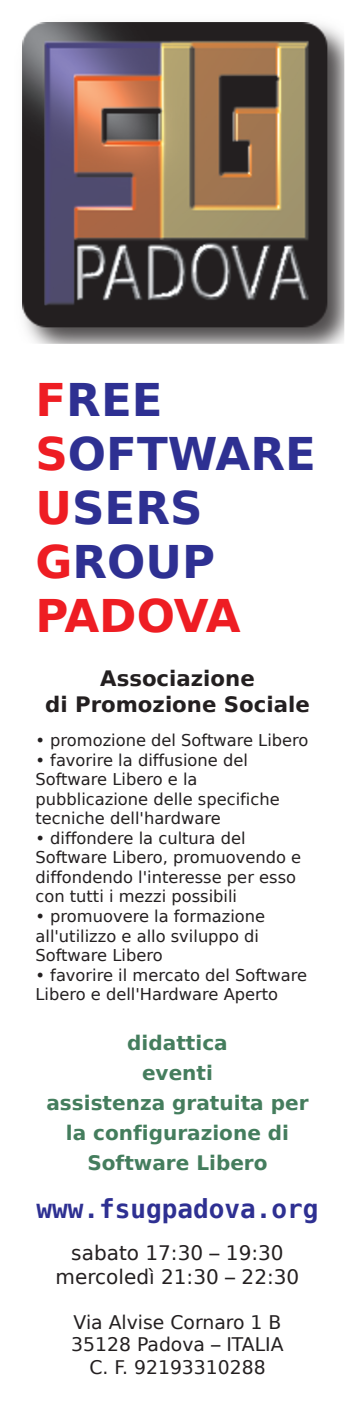
<style>
.page{position:relative;width:355px;height:1418px;background:#fff}
.page>*{position:absolute;margin:0;border:0;box-sizing:border-box;transform-origin:0 0}
.t1{font:700 45px/54px "Bitstream Vera Sans";color:#2e3092}
.t2{font:700 26px "Bitstream Vera Sans Mono";color:#2e3092}
.t3{font:700 21.25px/25.5px "Bitstream Vera Sans";color:#231f20;text-align:center}
.t4{font:700 20px/30px "Bitstream Vera Sans";color:#447d5d;text-align:center}
.t5{font:20px/24px "Bitstream Vera Sans";color:#231f20;text-align:center}
.t6{font:18.75px/22.5px "Bitstream Vera Sans";color:#231f20;text-align:center}
.t7{font:16.25px/19.5px "Bitstream Vera Sans";color:#231f20}
.s1{color:#ee1d23}
</style>
<div class="page">
<img style="left:22px;top:22px;width:322px;height:322px">
<h1 class="t1" style="left:35px;top:373px;width:281px"><span class="s1">F</span>REE<br><span class="s1">S</span>OFTWARE<br><span class="s1">U</span>SERS<br><span class="s1">G</span>ROUP<br><span class="s1">PADOVA</span></h1>
<h3 class="t3" style="left:45px;top:666px;width:266px">Associazione<br>di Promozione Sociale</h3>
<p class="t7" style="left:35px;top:731px;width:274px">• promozione del Software Libero</p>
<p class="t7" style="left:35px;top:750px;width:245px">• favorire la diffusione del<br>Software Libero e la pubblicazione delle specifiche tecniche dell'hardware</p>
<p class="t7" style="left:35px;top:828px;width:267px">• diffondere la cultura del<br>Software Libero, promuovendo e diffondendo l'interesse per esso con tutti i mezzi possibili</p>
<p class="t7" style="left:35px;top:906px;width:231px">• promuovere la formazione all'utilizzo e allo sviluppo di<br>Software Libero</p>
<p class="t7" style="left:35px;top:965px;width:273px">• favorire il mercato del Software<br>Libero e dell'Hardware Aperto</p>
<p class="t4" style="left:46px;top:1027px;width:263px">didattica<br>eventi<br>assistenza gratuita per la configurazione di<br>Software Libero</p>
<h2 class="t2" style="left:36px;top:1194px;width:283px">www.fsugpadova.org</h2>
<p class="t5" style="left:56px;top:1240px;width:245px">sabato 17:30 – 19:30 mercoledì 21:30 – 22:30</p>
<p class="t6" style="left:71px;top:1310px;width:213px">Via Alvise Cornaro 1 B<br>35128 Padova – ITALIA<br>C. F. 92193310288</p>
</div>
